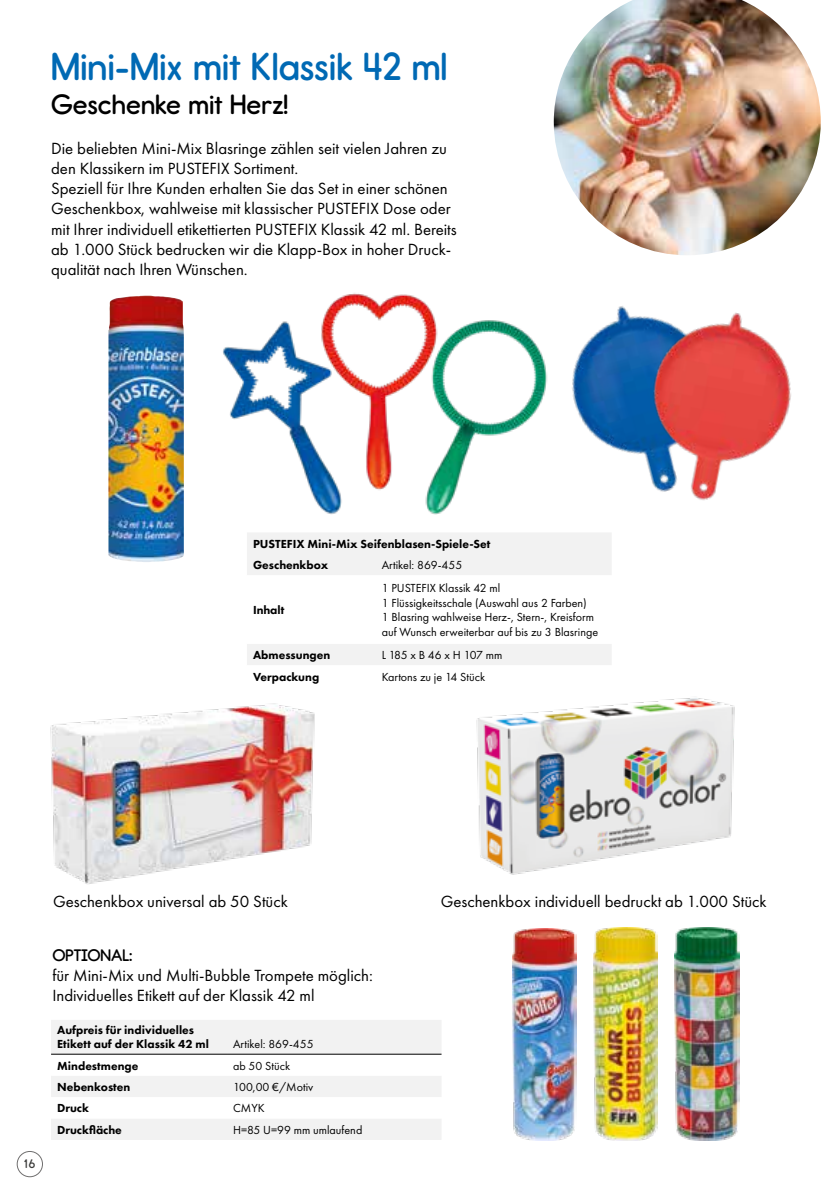
<style>
.page{position:relative;width:840px;height:1191px;background:#fff}
.page>*{position:absolute;margin:0;border:0;box-sizing:border-box;transform-origin:0 0}
.t1{font:39.2px "Report Sb";color:#0069b4}
.t2{font:28px "Report Sb";color:#000}
.t3{font:16.8px/20.2px "Futura PT";color:#000}
.t4{font:16.8px "Report Sb";color:#000}
.t5{font:12.6px "Report Sb";color:#3c3c3b}
.t6{font:12px/14.6px "Futura PT";color:#000}
.t7{font:800 12px/21.4px "Futura PT";color:#000}
.t8{font:12px "Futura PT";letter-spacing:-.045em;color:#000}
</style>
<div class="page">
<div style="left:247px;top:533px;width:364px;height:42px;background:#f2f2f2"></div>
<div style="left:247px;top:644px;width:364px;height:21px;background:#f2f2f2"></div>
<div style="left:51px;top:1020px;width:390px;height:120px;background:#f2f2f2"></div>
<svg style="left:51px;top:1054px;width:390px;height:64px"></svg>
<hr style="left:51px;top:1053px;width:176px;height:1px;background:#000">
<hr style="left:227px;top:1053px;width:214px;height:1px;background:#000">
<img style="left:593px;top:928px;width:64px;height:212px">
<img style="left:512px;top:928px;width:64px;height:212px">
<img style="left:674px;top:928px;width:65px;height:212px">
<img style="left:553px;top:0;width:267px;height:255px">
<img style="left:223px;top:293px;width:313px;height:222px">
<img style="left:108px;top:296px;width:76px;height:266px">
<img style="left:536px;top:309px;width:82px;height:141px">
<img style="left:618px;top:306px;width:173px;height:195px">
<img style="left:50px;top:703px;width:265px;height:181px">
<img style="left:476px;top:698px;width:259px;height:177px">
<div style="left:17px;top:1151px;width:26px;height:25px;border:1px solid #706f6f;border-radius:50%"></div>
<h1 class="t1" style="left:51px;top:43px;width:397px">Mini-Mix mit Klassik 42 ml</h1>
<h2 class="t2" style="left:51px;top:87px;width:238px">Geschenke mit Herz!</h2>
<p class="t3" style="left:51px;top:138px;width:407px">Die beliebten Mini-Mix Blasringe zählen seit vielen Jahren zu den Klassikern im PUSTEFIX Sortiment.<br>Speziell für Ihre Kunden erhalten Sie das Set in einer schönen Geschenkbox, wahlweise mit klassischer PUSTEFIX Dose oder mit Ihrer individuell etikettierten PUSTEFIX Klassik 42 ml. Bereits ab 1.000 Stück bedrucken wir die Klapp-Box in hoher Druck&shy;qualität nach Ihren Wünschen.</p>
<p class="t7" style="left:253px;top:533px;width:239px">PUSTEFIX Mini-Mix Seifenblasen-Spiele-Set<br>Geschenkbox</p>
<p class="t6" style="left:381px;top:558px;width:82px">Artikel: 869-455</p>
<p class="t7" style="left:253px;top:599px;width:33px">Inhalt</p>
<p class="t6" style="left:381px;top:581px;width:218px">1 PUSTEFIX Klassik 42 ml<br>1 Flüssigkeitsschale (Auswahl aus 2 Farben)<br>1 Blasring wahlweise Herz-, Stern-, Kreisform auf Wunsch erweiterbar auf bis zu 3 Blasringe</p>
<p class="t7" style="left:253px;top:644px;width:79px">Abmessungen</p>
<p class="t8" style="left:381px;top:648px;width:122px">L 185 x B 46 x H 107 mm</p>
<p class="t7" style="left:253px;top:665px;width:68px">Verpackung</p>
<p class="t6" style="left:381px;top:669px;width:105px">Kartons zu je 14 Stück</p>
<p class="t5" style="left:24px;top:1156px;width:12px">16</p>
<p class="t3" style="left:53px;top:891px;width:236px">Geschenkbox universal ab 50 Stück</p>
<p class="t3" style="left:440px;top:891px;width:327px">Geschenkbox individuell bedruckt ab 1.000 Stück</p>
<p class="t4" style="left:52px;top:944px;width:82px">OPTIONAL:</p>
<p class="t3" style="left:52px;top:965px;width:322px">für Mini-Mix und Multi-Bubble Trompete möglich:<br>Individuelles Etikett auf der Klassik 42 ml</p>
<p class="t7" style="left:57px;top:1022px;width:153px;line-height:14.6px">Aufpreis für individuelles<br>Etikett auf der Klassik 42 ml</p>
<p class="t6" style="left:233px;top:1036px;width:82px">Artikel: 869-455</p>
<p class="t7" style="left:57px;top:1054px;width:83px">Mindestmenge</p>
<p class="t6" style="left:233px;top:1058px;width:58px">ab 50 Stück</p>
<p class="t7" style="left:57px;top:1076px;width:75px">Nebenkosten</p>
<p class="t6" style="left:233px;top:1079px;width:82px">100,00 €/Motiv</p>
<p class="t7" style="left:57px;top:1097px;width:33px">Druck</p>
<p class="t6" style="left:233px;top:1101px;width:33px">CMYK</p>
<p class="t7" style="left:57px;top:1119px;width:66px">Druckfläche</p>
<p class="t6" style="left:233px;top:1122px;width:131px">H=85 U=99 mm umlaufend</p>
</div>
